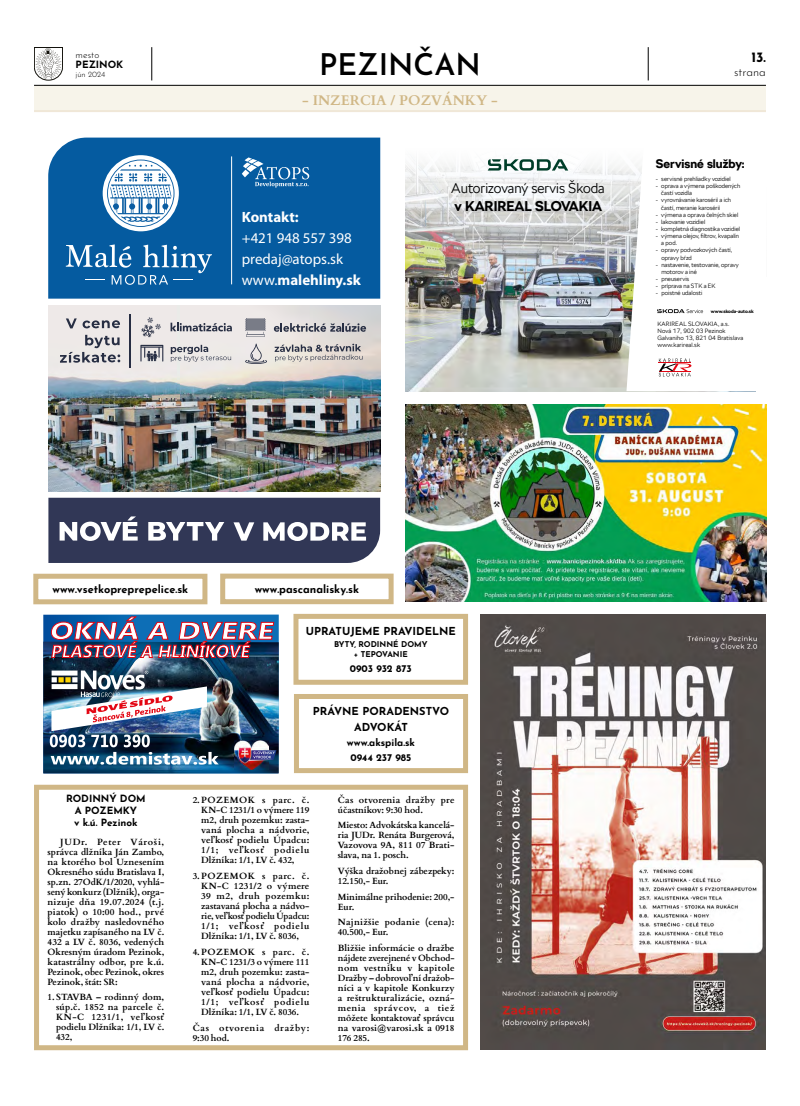
<style>
.page{position:relative;width:800px;height:1106px;background:#fff}
.page>*{position:absolute;margin:0;border:0;box-sizing:border-box;transform-origin:0 0}
.t1{font:600 30px "Josefin Sans";color:#000}
.t2{font:14.9px/20.8px "Myriad Pro";color:#fff}
.t3{font:700 14.9px "Myriad Pro";color:#fff}
.t4{font:700 14px "Cardo";color:#d0b786}
.t5{font:700 14px "Josefin Sans";color:#000}
.t6{font:300 13.8px "SKODA Next";color:#000}
.t7{font:700 13.8px "SKODA Next";color:#000}
.t8{font:700 12.1px "SKODA Next";color:#000}
.t9{font:300 12px "Josefin Sans";color:#000}
.t10{font:700 11px/16px "Josefin Sans";color:#000;text-align:center}
.t11{font:700 10px/12px "Josefin Sans";color:#000;text-align:center}
.t12{font:300 9.5px "Josefin Sans";color:#000}
.t13{font:700 9px/10px "Cardo";letter-spacing:-.005em;color:#000;text-align:justify}
.t14{font:700 9px/10px "Cardo";letter-spacing:.025em;color:#000}
.t15{font:700 9px/10px "Cardo";letter-spacing:.075em;color:#000}
.t16{font:700 8px/9.6px "Josefin Sans";color:#000;text-align:center}
.t17{font:300 8px "Josefin Sans";color:#000}
.t18{font:300 6.1px/7.1px "SKODA Next";letter-spacing:.005em;color:#000}
.t19{font:300 6px/7.2px "SKODA Next";letter-spacing:.02em;color:#000}
.t20{font:700 4.7px "SKODA Next";color:#000}
.s1{font-weight:700}
</style>
<div class="page">
<hr style="left:151px;top:47px;width:1px;height:33px;background:#000">
<hr style="left:647px;top:47px;width:1px;height:33px;background:#000">
<div style="left:34px;top:47px;width:29px;height:20px;border:1px solid #12110b"></div>
<svg style="left:34px;top:48px;width:29px;height:33px"></svg>
<div style="left:34px;top:85px;width:731px;height:26px;background:#f7f4ea"></div>
<hr style="left:34px;top:85px;width:731px;height:1px;background:#000">
<hr style="left:34px;top:110px;width:731px;height:2px;background:#f0e7d7">
<div style="left:293px;top:614px;width:175px;height:70px;border:5px solid #d0b786"></div>
<div style="left:33px;top:573px;width:174px;height:31px;border:5px solid #d0b786"></div>
<div style="left:220px;top:573px;width:173px;height:31px;border:5px solid #d0b786"></div>
<div style="left:34px;top:784px;width:434px;height:266px;border:5px solid #d0b786"></div>
<div style="left:294px;top:694px;width:174px;height:79px;border:5px solid #d0b786"></div>
<img style="left:48px;top:305px;width:332px;height:187px">
<div style="left:48px;top:138px;width:332px;height:161px;background:#055ba0"></div>
<hr style="left:246px;top:334px;width:19px;height:3px;background:#272e43">
<svg style="left:245px;top:318px;width:20px;height:18px"></svg>
<svg style="left:141px;top:317px;width:20px;height:20px"></svg>
<svg style="left:170px;top:323px;width:62px;height:8px"></svg>
<svg style="left:274px;top:323px;width:92px;height:9px"></svg>
<svg style="left:66px;top:318px;width:54px;height:10px"></svg>
<svg style="left:60px;top:335px;width:60px;height:28px;background:#bcbbbe"></svg>
<svg style="left:274px;top:344px;width:88px;height:17px"></svg>
<svg style="left:245px;top:343px;width:22px;height:21px"></svg>
<svg style="left:171px;top:345px;width:60px;height:17px"></svg>
<svg style="left:140px;top:345px;width:23px;height:16px"></svg>
<hr style="left:130px;top:314px;width:1px;height:53px;background:#272e43">
<svg style="left:48px;top:498px;width:332px;height:65px;background:#4f546e"></svg>
<div style="left:103px;top:155px;width:76px;height:76px;background:#fff;border-radius:50%"></div>
<svg style="left:107px;top:159px;width:67px;height:68px"></svg>
<svg style="left:66px;top:244px;width:146px;height:41px;background:#3278b1"></svg>
<hr style="left:231px;top:156px;width:1px;height:128px;background:#fff">
<svg style="left:243px;top:157px;width:66px;height:30px;background:#397db3"></svg>
<img style="left:405px;top:277px;width:221px;height:114px">
<img style="left:405px;top:160px;width:221px;height:117px">
<svg style="left:487px;top:159px;width:81px;height:11px"></svg>
<svg style="left:626px;top:164px;width:130px;height:228px"></svg>
<img style="left:480px;top:614px;width:285px;height:435px">
<img style="left:405px;top:404px;width:361px;height:197px">
<svg style="left:43px;top:614px;width:236px;height:27px"></svg>
<img style="left:43px;top:641px;width:236px;height:132px">
<img style="left:108px;top:658px;width:80px;height:12px">
<img style="left:51px;top:616px;width:223px;height:42px">
<img style="left:234px;top:740px;width:35px;height:29px">
<svg style="left:248px;top:749px;width:28px;height:12px"></svg>
<img style="left:50px;top:670px;width:169px;height:94px">
<p class="t12" style="left:76px;top:47px;width:25px">mesto</p>
<p class="t11" style="left:76px;top:57px;width:49px">PEZINOK</p>
<p class="t17" style="left:76px;top:68px;width:31px">jún 2024</p>
<h1 class="t1" style="left:319px;top:39px;width:163px">PEZINČAN</h1>
<h3 class="t4" style="left:302px;top:89px;width:197px">- INZERCIA / POZVÁNKY -</h3>
<h2 class="t3" style="left:242px;top:207px;width:58px">Kontakt:</h2>
<h2 class="t2" style="left:242px;top:227px;width:121px">+421 948 557 398 predaj@atops.sk www.<span class="s1">malehliny.sk</span></h2>
<h3 class="t6" style="left:451px;top:179px;width:155px">Autorizovaný servis Škoda</h3>
<h3 class="t7" style="left:454px;top:197px;width:149px">v KARIREAL SLOVAKIA</h3>
<h3 class="t5" style="left:751px;top:44px;width:16px">13.</h3>
<h3 class="t9" style="left:733px;top:63px;width:33px">strana</h3>
<h3 class="t8" style="left:655px;top:156px;width:90px">Servisné služby:</h3>
<p class="t18" style="left:655px;top:175px;width:76px">- servisné prehliadky vozidiel</p>
<p class="t18" style="left:661px;top:182px;width:80px;text-indent:-5px">- oprava a výmena poškodených častí vozidla</p>
<p class="t18" style="left:661px;top:197px;width:71px;text-indent:-5px">- vyrovnávanie karosérií a ich častí, meranie karosérií</p>
<p class="t18" style="left:655px;top:211px;width:84px">- výmena a oprava čelných skiel</p>
<p class="t18" style="left:655px;top:218px;width:51px">- lakovanie vozidiel</p>
<p class="t18" style="left:655px;top:225px;width:86px">- kompletná diagnostika vozidiel</p>
<p class="t18" style="left:661px;top:232px;width:79px;text-indent:-5px">- výmena olejov, filtrov, kvapalín a pod.</p>
<p class="t18" style="left:661px;top:247px;width:72px;text-indent:-5px">- opravy podvozkových častí, opravy bŕzd</p>
<p class="t18" style="left:661px;top:261px;width:79px;text-indent:-5px">- nastavenie, testovanie, opravy motorov a iné</p>
<p class="t18" style="left:655px;top:275px;width:35px">- pneuservis</p>
<p class="t18" style="left:655px;top:282px;width:61px">- príprava na STK a EK</p>
<p class="t18" style="left:655px;top:290px;width:48px">- poistné udalosti</p>
<p class="t20" style="left:710px;top:308px;width:44px">www.skoda-auto.sk</p>
<p class="t19" style="left:657px;top:320px;width:87px">KARIREAL SLOVAKIA, a.s.<br>Nová 17, 902 03 Pezinok<br>Galvaniho 13, 821 04 Bratislava www.karireal.sk</p>
<p class="t10" style="left:52px;top:579px;width:137px">www.vsetkopreprepelice.sk</p>
<p class="t10" style="left:255px;top:579px;width:106px">www.pascanalisky.sk</p>
<p class="t10" style="left:305px;top:621px;width:152px">UPRATUJEME PRAVIDELNE</p>
<p class="t16" style="left:334px;top:638px;width:95px">BYTY, RODINNÉ DOMY + TEPOVANIE</p>
<p class="t11" style="left:350px;top:661px;width:63px">0903 932 873</p>
<p class="t11" style="left:66px;top:791px;width:81px">RODINNÝ DOM<br>A POZEMKY<br>v k.ú. Pezinok</p>
<p class="t13" style="left:48px;top:836px;width:118px;text-indent:13px">JUDr. Peter Vároši, správca dlžníka Ján Zambo, na ktorého bol Uznesením Okresného súdu Bratislava I, sp.zn. 27OdK/1/2020, vyhlá&shy;sený konkurz (Dlžník), orga&shy;nizuje dňa 19.07.2024 (t.j. piatok) o 10:00 hod., prvé kolo dražby nasledovného majetku zapísaného na LV č.<br>432 a LV č. 8036, vedených Okresným úradom Pezinok, katastrálny odbor, pre k.ú.<br>Pezinok, obec Pezinok, okres Pezinok, štát: SR:</p>
<p class="t13" style="left:56px;top:991px;width:110px;text-indent:-9px">1. STAVBA – rodinný dom, súp.č. 1852 na parcele č.<br>KN-C 1231/1, veľkosť podielu Dlžníka: 1/1, LV č.<br>432,</p>
<p class="t10" style="left:313px;top:701px;width:138px">PRÁVNE PORADENSTVO<br>ADVOKÁT</p>
<p class="t11" style="left:347px;top:733px;width:70px;line-height:14.8px">www.akspila.sk<br>0944 237 985</p>
<p class="t13" style="left:201px;top:794px;width:110px;text-indent:-9px">2.POZEMOK s parc. č.<br>KN-C 1231/1 o výmere 119 m2, druh pozemku: zasta&shy;vaná plocha a nádvorie, veľkosť podielu Úpadcu:<br>1/1; veľkosť podielu Dlžníka: 1/1, LV č. 432,</p>
<p class="t13" style="left:201px;top:870px;width:110px;text-indent:-9px">3.POZEMOK s parc. č.<br>KN-C 1231/2 o výmere 39 m2, druh pozemku: zastavaná plocha a nádvo&shy;rie, veľkosť podielu Úpadcu:<br>1/1; veľkosť podielu Dlžníka: 1/1, LV č. 8036,</p>
<p class="t13" style="left:201px;top:946px;width:110px;text-indent:-9px">4.POZEMOK s parc. č.<br>KN-C 1231/3 o výmere 111 m2, druh pozemku: zasta&shy;vaná plocha a nádvorie, veľkosť podielu Úpadcu:<br>1/1; veľkosť podielu Dlžníka: 1/1, LV č. 8036.</p>
<p class="t15" style="left:193px;top:1021px;width:118px">Čas otvorenia dražby:<br>9:30 hod.</p>
<p class="t13" style="left:338px;top:794px;width:118px">Čas otvorenia dražby pre účastníkov: 9:30 hod.</p>
<p class="t13" style="left:338px;top:819px;width:118px">Miesto: Advokátska kancelá&shy;ria JUDr. Renáta Burgerová, Vazovova 9A, 811 07 Brati&shy;slava, na 1. posch.</p>
<p class="t13" style="left:338px;top:865px;width:118px">Výška dražobnej zábezpeky:<br>12.150,- Eur.</p>
<p class="t13" style="left:338px;top:891px;width:118px">Minimálne prihodenie: 200,-<br>Eur.</p>
<p class="t14" style="left:338px;top:916px;width:118px">Najnižšie podanie (cena):<br>40.500,- Eur.</p>
<p class="t13" style="left:338px;top:942px;width:118px">Bližšie informácie o dražbe nájdete zverejnené v Obchod&shy;nom vestníku v kapitole Dražby – dobrovoľní dražob&shy;níci a v kapitole Konkurzy a reštrukturalizácie, ozná&shy;menia správcov, a tiež môžete kontaktovať správcu na varosi@varosi.sk a 0918<br>176 285.</p>
</div>
